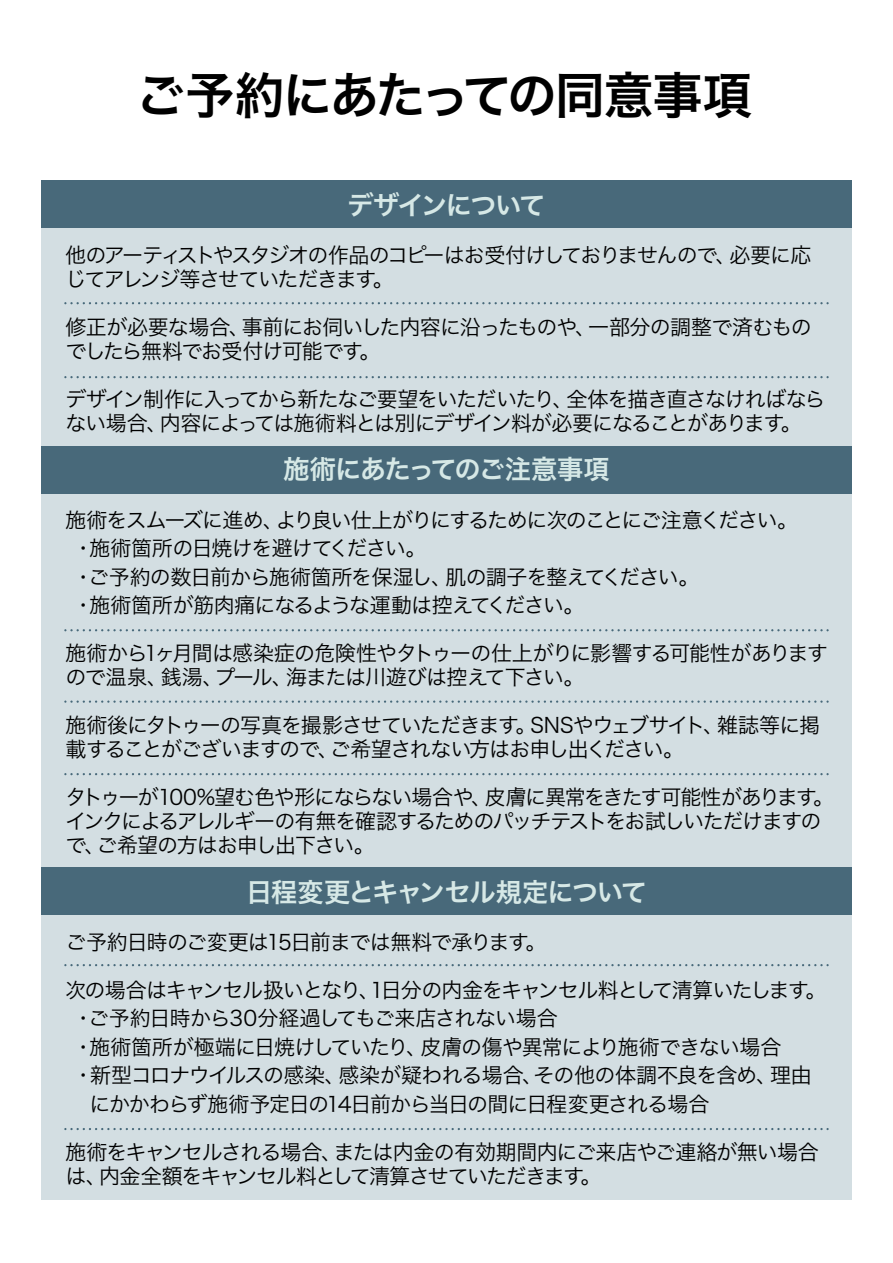
<style>
.page{position:relative;width:893px;height:1263px;background:#fff}
.page>*{position:absolute;margin:0;border:0;box-sizing:border-box;transform-origin:0 0}
.t1{font:49.8px "Hira Kaku Pro W6";letter-spacing:-.035em;color:#000}
.t2{font:26.25px "Hira Kaku Pro W6";letter-spacing:-.055em;color:#d6e8e6}
.t3{font:21px/24px "Hira Kaku Pro W3";letter-spacing:-.055em;color:#000}
.t4{font:21px/24px "Hira Kaku Pro W3";letter-spacing:-.075em;color:#000}
.t5{font:21px "Hira Kaku Pro W3";letter-spacing:-.025em;color:#000}
</style>
<div class="page">
<div style="left:41px;top:228px;width:811px;height:971px;background:#d3dee2"></div>
<div style="left:41px;top:181px;width:811px;height:47px;background:#48697a"></div>
<div style="left:41px;top:446px;width:811px;height:48px;background:#48697a"></div>
<div style="left:41px;top:867px;width:811px;height:48px;background:#48697a"></div>
<svg style="left:65px;top:302px;width:763px;height:2px"></svg>
<svg style="left:65px;top:376px;width:763px;height:2px"></svg>
<svg style="left:65px;top:629px;width:763px;height:2px"></svg>
<svg style="left:65px;top:700px;width:763px;height:3px"></svg>
<svg style="left:65px;top:773px;width:763px;height:2px"></svg>
<svg style="left:65px;top:964px;width:763px;height:2px"></svg>
<svg style="left:65px;top:1128px;width:763px;height:2px"></svg>
<h1 class="t1" style="left:135px;top:50px;width:618px">ご予約にあたっての同意事項</h1>
<p class="t2" style="left:348px;top:181px;width:199px">デザインについて</p>
<p class="t4" style="left:65px;top:242px;width:747px">他のアーティストやスタジオの作品のコピーはお受付けしておりませんので、必要に応じてアレンジ等させていただきます。</p>
<p class="t3" style="left:65px;top:314px;width:748px">修正が必要な場合、事前にお伺いした内容に沿ったものや、一部分の調整で済むものでしたら無料でお受付け可能です。</p>
<p class="t3" style="left:65px;top:386px;width:762px">デザイン制作に入ってから新たなご要望をいただいたり、全体を描き直さなければならない場合、内容によっては施術料とは別にデザイン料が必要になることがあります。</p>
<p class="t2" style="left:283px;top:446px;width:328px">施術にあたってのご注意事項</p>
<p class="t3" style="left:73px;top:504px;width:727px;line-height:28.5px;text-indent:-7px">施術をスムーズに進め、より良い仕上がりにするために次のことにご注意ください。・施術箇所の日焼けを避けてください。<br>・ご予約の数日前から施術箇所を保湿し、肌の調子を整えてください。<br>・施術箇所が筋肉痛になるような運動は控えてください。</p>
<p class="t3" style="left:65px;top:640px;width:764px">施術から1ヶ月間は感染症の危険性やタトゥーの仕上がりに影響する可能性がありますので温泉、銭湯、プール、海または川遊びは控えて下さい。</p>
<p class="t3" style="left:65px;top:712px;width:756px">施術後にタトゥーの写真を撮影させていただきます。SNSやウェブサイト、雑誌等に掲載することがございますので、ご希望されない方はお申し出ください。</p>
<p class="t3" style="left:65px;top:784px;width:770px">タトゥーが100%望む色や形にならない場合や、皮膚に異常をきたす可能性があります。インクによるアレルギーの有無を確認するためのパッチテストをお試しいただけますので、ご希望の方はお申し出下さい。</p>
<p class="t2" style="left:246px;top:868px;width:402px">日程変更とキャンセル規定について</p>
<p class="t3" style="left:65px;top:928px;width:483px">ご予約日時のご変更は15日前までは無料で承ります。</p>
<p class="t3" style="left:65px;top:976px;width:763px">次の場合はキャンセル扱いとなり、1日分の内金をキャンセル料として清算いたします。</p>
<p class="t5" style="left:73px;top:1000px;width:486px">・ご予約日時から30分経過してもご来店されない場合</p>
<p class="t3" style="left:73px;top:1033px;width:710px">・施術箇所が極端に日焼けしていたり、皮膚の傷や異常により施術できない場合</p>
<p class="t3" style="left:73px;top:1062px;width:740px">・新型コロナウイルスの感染、感染が疑われる場合、その他の体調不良を含め、理由</p>
<p class="t3" style="left:89px;top:1090px;width:621px">にかかわらず施術予定日の14日前から当日の間に日程変更される場合</p>
<p class="t3" style="left:65px;top:1138px;width:755px">施術をキャンセルされる場合、または内金の有効期間内にご来店やご連絡が無い場合は、内金全額をキャンセル料として清算させていただきます。</p>
</div>
